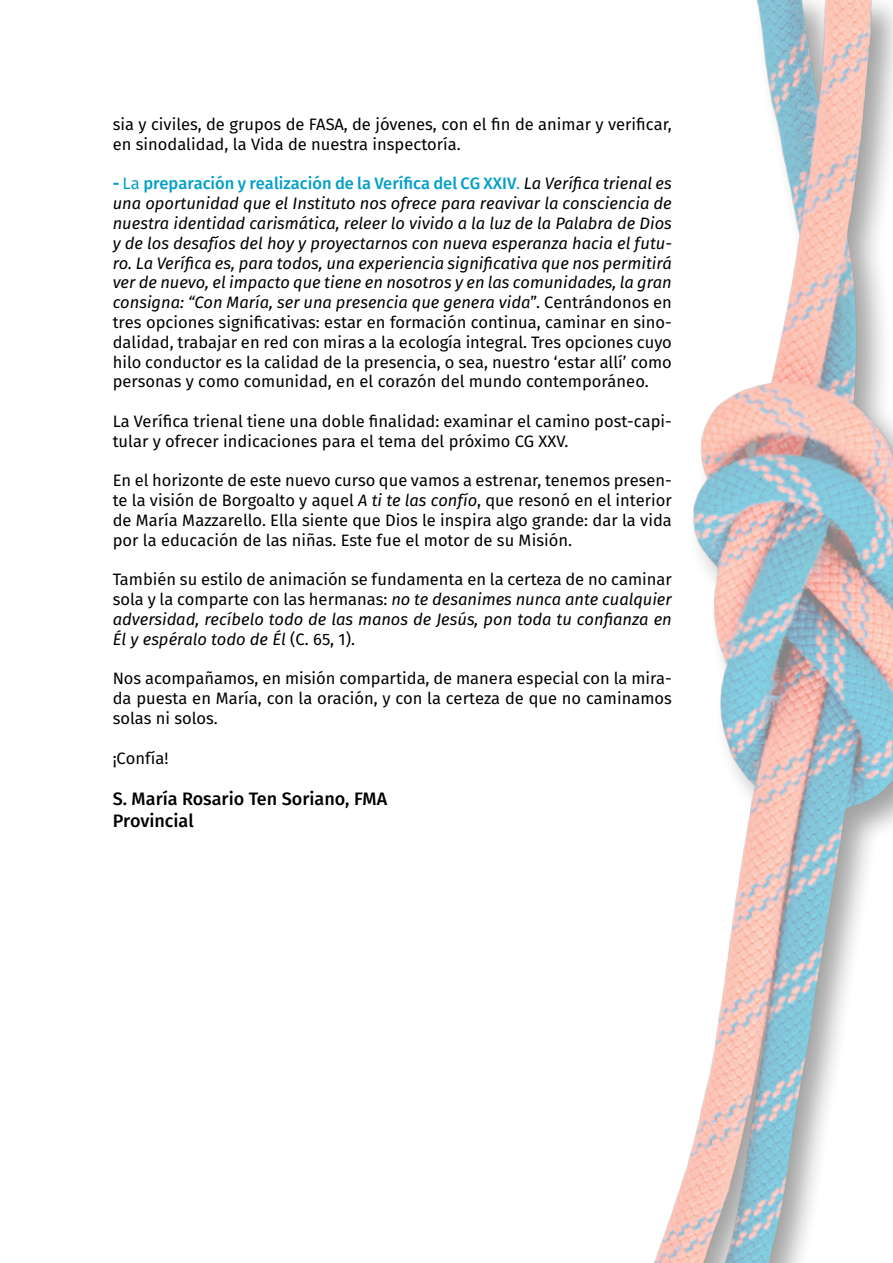
<style>
.page{position:relative;width:893px;height:1263px;background:#fff}
.page>*{position:absolute;margin:0;border:0;box-sizing:border-box;transform-origin:0 0}
.t1{font:500 18px/21.6px "Fira Sans";color:#000}
.t2{font:italic 16.5px/19.8px "Fira Sans";color:#000;text-align:justify}
.t3{font:16.5px/19.8px "Fira Sans";color:#000}
.s1{font-weight:700;font-style:normal;color:#009fc9}
.s2{font-style:normal;color:#009fc9}
.s3{font-weight:500;font-style:normal;color:#009fc9}
.s4{font-style:normal}
.s5{font-style:italic}
</style>
<div class="page">
<img style="left:653px;top:0;width:240px;height:1263px">
<p class="t3" style="left:113px;top:115px;width:561px">sia y civiles, de grupos de FASA, de jóvenes, con el fin de animar y verificar, en sinodalidad, la Vida de nuestra inspectoría.</p>
<p class="t2" style="left:113px;top:175px;width:561px"><span class="s1">-</span> <span class="s2">La</span> <span class="s3">preparación y realización de la Verífica del CG XXIV</span><span class="s2">.</span> La Verífica trienal es una oportunidad que el Instituto nos ofrece para reavivar la consciencia de nuestra identidad carismática, releer lo vivido a la luz de la Palabra de Dios y de los desafíos del hoy y proyectarnos con nueva esperanza hacia el futu&shy;ro. La Verífica es, para todos, una experiencia significativa que nos permitirá ver de nuevo, el impacto que tiene en nosotros y en las comunidades, la gran consigna: “Con María, ser una presencia que genera vida<span class="s4">”. Centrándonos en tres opciones significativas: estar en formación continua, caminar en sino&shy;dalidad, trabajar en red con miras a la ecología integral. Tres opciones cuyo hilo conductor es la calidad de la presencia, o sea, nuestro ‘estar allí’ como personas y como comunidad, en el corazón del mundo contemporáneo.</span></p>
<p class="t3" style="left:113px;top:412px;width:561px">La Verífica trienal tiene una doble finalidad: examinar el camino post-capi&shy;tular y ofrecer indicaciones para el tema del próximo CG XXV.</p>
<p class="t3" style="left:113px;top:472px;width:561px;text-align:justify">En el horizonte de este nuevo curso que vamos a estrenar, tenemos presen&shy;te la visión de Borgoalto y aquel <span class="s5">A ti te las confío</span>, que resonó en el interior de María Mazzarello. Ella siente que Dios le inspira algo grande: dar la vida por la educación de las niñas. Este fue el motor de su Misión.</p>
<p class="t2" style="left:113px;top:571px;width:561px"><span class="s4">También su estilo de animación se fundamenta en la certeza de no caminar sola y la comparte con las hermanas:</span> no te desanimes nunca ante cualquier adversidad, recíbelo todo de las manos de Jesús, pon toda tu confianza en Él y espéralo todo de Él <span class="s4">(C. 65, 1).</span></p>
<p class="t3" style="left:113px;top:670px;width:561px;text-align:justify">Nos acompañamos, en misión compartida, de manera especial con la mira&shy;da puesta en María, con la oración, y con la certeza de que no caminamos solas ni solos.</p>
<p class="t3" style="left:113px;top:749px;width:57px">¡Confía!</p>
<p class="t1" style="left:113px;top:789px;width:276px">S. María Rosario Ten Soriano, FMA<br>Provincial</p>
</div>
